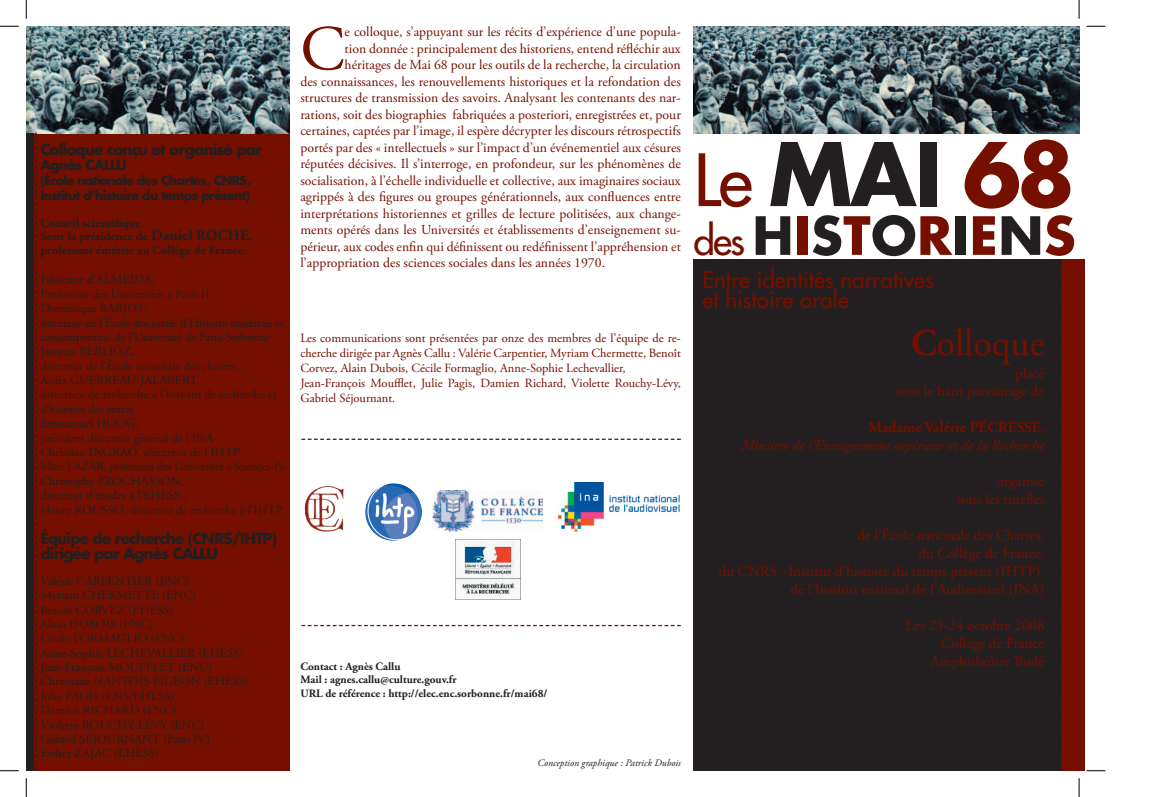
<style>
.page{position:relative;width:1150px;height:797px;background:#fff}
.page>*{position:absolute;margin:0;border:0;box-sizing:border-box;transform-origin:0 0}
.t1{font:700 85px "Futura";color:#231f20}
.t2{font:63.5px "Adobe Garamond Pro";color:#751000}
.t3{font:700 51.25px "Futura";letter-spacing:.01em;color:#231f20}
.t4{font:37.5px "Adobe Garamond Pro";color:#751000}
.t5{font:22.5px/20px "Futura";color:#751000}
.t6{font:15px/18px "Adobe Garamond Pro";color:#751000;text-align:right}
.t7{font:700 15px/15px "Futura";letter-spacing:-.05em;color:#231f20}
.t8{font:italic 15px/18px "Adobe Garamond Pro";color:#751000;text-align:right}
.t9{font:13.75px "Adobe Garamond Pro";color:#751000}
.t10{font:700 13.75px "Futura";letter-spacing:-.05em;color:#231f20}
.t11{font:12.5px/14.4px "Adobe Garamond Pro";color:#231f20}
.t12{font:12.5px/15px "Adobe Garamond Pro";color:#751000}
.t13{font:700 12.5px/13.8px "Adobe Garamond Pro";color:#231f20}
.t14{font:700 12.5px/15px "Futura";letter-spacing:-.05em;color:#231f20}
.t15{font:700 11.25px/13.5px "Adobe Garamond Pro";color:#231f20}
.t16{font:italic 10px "Adobe Garamond Pro";color:#231f20}
.s1{font-size:15px}
.s2{font-weight:400;font-size:70px;color:#751000}
.s3{color:#751000}
.s4{font-weight:400;font-size:38.75px;color:#751000}
.s5{font-weight:700}
.s6{font-weight:700;font-style:normal}
.s7{font-style:normal}
</style>
<div class="page">
<div style="left:26px;top:133px;width:264px;height:637px;background:#751000"></div>
<div style="left:693px;top:259px;width:386px;height:511px;background:#231f20"></div>
<img style="left:558px;top:482px;width:122px;height:49px">
<img style="left:365px;top:484px;width:56px;height:56px">
<img style="left:432px;top:490px;width:110px;height:41px">
<img style="left:455px;top:539px;width:65px;height:60px">
<svg style="left:301px;top:438px;width:379px;height:2px"></svg>
<svg style="left:301px;top:625px;width:379px;height:1px"></svg>
<img style="left:26px;top:26px;width:264px;height:107px">
<img style="left:693px;top:26px;width:386px;height:107px">
<div style="left:1061px;top:259px;width:24px;height:511px;background:#751000"></div>
<svg style="left:35px;top:133px;width:2px;height:637px"></svg>
<svg style="left:1061px;top:260px;width:1px;height:510px"></svg>
<div style="left:26px;top:133px;width:8px;height:637px;background:#231f20"></div>
<svg style="left:0;top:25px;width:19px;height:2px"></svg>
<svg style="left:1086px;top:25px;width:19px;height:2px"></svg>
<svg style="left:0;top:770px;width:19px;height:1px"></svg>
<svg style="left:1086px;top:770px;width:19px;height:1px"></svg>
<svg style="left:25px;top:0;width:2px;height:19px"></svg>
<svg style="left:25px;top:778px;width:2px;height:19px"></svg>
<svg style="left:1078px;top:0;width:1px;height:19px"></svg>
<svg style="left:1078px;top:778px;width:1px;height:19px"></svg>
<p class="t7" style="left:40px;top:142px;width:223px">Colloque conçu et organisé par</p>
<p class="t10" style="left:40px;top:156px;width:88px">Agnès CALLU</p>
<p class="t14" style="left:40px;top:173px;width:212px">(École nationale des Chartes, CNRS,<br>Institut d’histoire du temps présent)</p>
<p class="t13" style="left:40px;top:216px;width:213px">Conseil scientifique<br>Sous la présidence de <span class="s1">Daniel ROCHE</span>, professeur émérite au Collège de France.</p>
<p class="t11" style="left:40px;top:273px;width:247px">Fabienne d’ALMEIDA,<br>Professeur des Universités à Paris II<br>Dominique BARJOT,<br>directeur de l’École doctorale d’Histoire moderne et contemporaine de l’Université de Paris-Sorbonne Jacques BERLIOZ,<br>directeur de l’École nationale des chartes ;<br>Anita GUERREAU-JALABERT,<br>directrice de recherche à l’Institut de recherche et d’histoire des textes<br>Emmanuel HOOG,<br>président directeur général de l’INA<br>Christian INGRAO, directeur de l’IHTP<br>Marc LAZAR, professeur des Universités à Sciences-Po Christophe PROCHASSON,<br>directeur d’études à l’EHESS ;<br>Henry ROUSSO, directeur de recherche à l’IHTP</p>
<p class="t7" style="left:40px;top:531px;width:238px">Équipe de recherche (CNRS/IHTP) dirigée par Agnès CALLU</p>
<p class="t11" style="left:40px;top:574px;width:210px">Valérie CARPENTIER (ENC)<br>Myriam CHERMETTE (ENC)<br>Benoît CORVEZ (EHESS)<br>Alain DUBOIS (ENC)<br>Cécile FORMAGLIO (ENC)<br>Anne-Sophie LECHEVALLIER (EHESS)<br>Jean-François MOUFFLET (ENC)<br>Christiane NANTOIS-PIGEON (EHESS)<br>Julie PAGIS (ENS/EHESS)<br>Damien RICHARD (ENC)<br>Violette ROUCHY-LÉVY (ENC)<br>Gabriel SÉJOURNANT (Paris IV)<br>Esther ZAJAC (EHESS)</p>
<h2 class="t2" style="left:300px;top:11px;width:46px">C</h2>
<p class="t9" style="left:344px;top:24px;width:338px">e colloque, s’appuyant sur les récits d’expérience d’une popula-</p>
<p class="t9" style="left:344px;top:40px;width:338px">tion donnée : principalement des historiens, entend réfléchir aux</p>
<p class="t9" style="left:344px;top:57px;width:338px">héritages de Mai 68 pour les outils de la recherche, la circulation</p>
<p class="t9" style="left:300px;top:73px;width:382px">des connaissances, les renouvellements historiques et la refondation des</p>
<p class="t9" style="left:300px;top:90px;width:382px">structures de transmission des savoirs. Analysant les contenants des nar-</p>
<p class="t9" style="left:300px;top:106px;width:382px">rations, soit des biographies fabriquées a posteriori, enregistrées et, pour</p>
<p class="t9" style="left:300px;top:123px;width:382px">certaines, captées par l’image, il espère décrypter les discours rétrospectifs</p>
<p class="t9" style="left:300px;top:139px;width:382px">portés par des « intellectuels » sur l’impact d’un événementiel aux césures</p>
<p class="t9" style="left:300px;top:156px;width:382px">réputées décisives. Il s’interroge, en profondeur, sur les phénomènes de</p>
<p class="t9" style="left:300px;top:172px;width:382px">socialisation, à l’échelle individuelle et collective, aux imaginaires sociaux</p>
<p class="t9" style="left:300px;top:189px;width:382px">agrippés à des figures ou groupes générationnels, aux confluences entre</p>
<p class="t9" style="left:300px;top:205px;width:382px">interprétations historiennes et grilles de lecture politisées, aux change-</p>
<p class="t9" style="left:300px;top:222px;width:382px">ments opérés dans les Universités et établissements d’enseignement su-</p>
<p class="t9" style="left:300px;top:238px;width:382px">périeur, aux codes enfin qui définissent ou redéfinissent l’appréhension et</p>
<p class="t9" style="left:300px;top:255px;width:306px">l’appropriation des sciences sociales dans les années 1970.</p>
<p class="t12" style="left:300px;top:331px;width:382px">Les communications sont présentées par onze des membres de l’équipe de re&shy;cherche dirigée par Agnès Callu : Valérie Carpentier, Myriam Chermette, Benoît Corvez, Alain Dubois, Cécile Formaglio, Anne-Sophie Lechevallier, Jean-François Moufflet, Julie Pagis, Damien Richard, Violette Rouchy-Lévy, Gabriel Séjournant.</p>
<p class="t15" style="left:300px;top:659px;width:248px">Contact : Agnès Callu<br>Mail : agnes.callu@culture.gouv.fr<br>URL de référence : http://elec.enc.sorbonne.fr/mai68/</p>
<h1 class="t1" style="left:693px;top:118px;width:383px"><span class="s2">Le</span> MAI <span class="s3">68</span></h1>
<h3 class="t3" style="left:693px;top:201px;width:383px"><span class="s4">des</span> H<span class="s3">I</span>S<span class="s3">T</span>O<span class="s3">R</span>I<span class="s3">E</span>N<span class="s3">S</span></h3>
<h3 class="t5" style="left:702px;top:269px;width:233px">Entre identités narratives et histoire orale</h3>
<h3 class="t4" style="left:911px;top:321px;width:135px"><span class="s5">C</span>olloque</h3>
<p class="t6" style="left:895px;top:365px;width:151px">placé<br>sous le haut parrainage de</p>
<p class="t8" style="left:741px;top:418px;width:305px"><span class="s6">Madame Valérie PÉCRESSE</span><span class="s7">,<br></span>Ministre de l’Enseignement supérieur et de la Recherche</p>
<p class="t6" style="left:956px;top:473px;width:89px">organisé<br>sous les tutelles</p>
<p class="t6" style="left:719px;top:527px;width:327px">de l’École nationale des Chartes,<br>du Collège de France,<br>du CNRS –Institut d’histoire du temps présent (IHTP), de l’Institut national de l’Audiovisuel (INA)</p>
<p class="t6" style="left:905px;top:617px;width:140px">Les 23-24 octobre 2008<br>Collège de France<br>Amphithéâtre Budé</p>
<p class="t16" style="left:537px;top:757px;width:145px">Conception graphique : Patrick Dubois</p>
</div>
